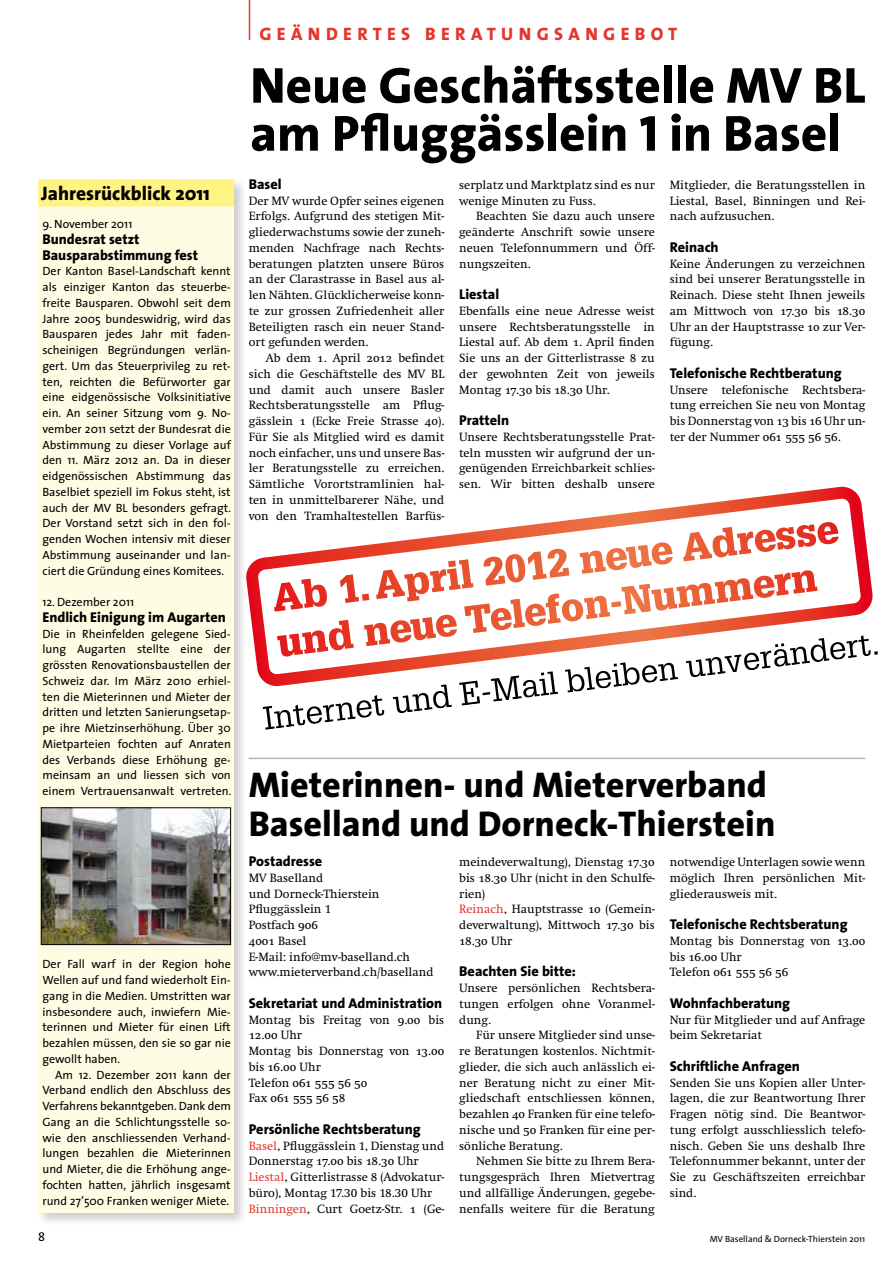
<style>
.page{position:relative;width:893px;height:1263px;background:#fff}
.page>*{position:absolute;margin:0;border:0;box-sizing:border-box;transform-origin:0 0}
.t1{font:800 51px/48px "The Sans";color:#000}
.t2{font:800 36px/39px "The Sans";color:#000}
.t3{font:31.95px "Glypha";color:#000}
.t4{font:800 19.5px "The Sans";color:#000}
.t5{font:800 18px "The Sans";letter-spacing:.405em;color:#e5352c}
.t6{font:800 14.25px/15.8px "The Sans";color:#000}
.t7{font:12.75px "The Sans Caps";color:#000}
.t8{font:12.45px/15.8px "Swift";color:#000;text-align:justify}
.t9{font:12.45px/15.8px "Swift SC";color:#000}
.t10{font:12px/15.8px "The Sans";color:#000;text-align:justify}
.t11{font:9px "The Sans";color:#000}
.s1{font-family:"The Sans Extra Bold Caps";font-weight:400}
.s2{font-family:"Swift SC"}
.s3{font-family:"Swift"}
.s4{color:#e5352c}
</style>
<div class="page">
<div style="left:36px;top:177px;width:212px;height:1050px;background:#000;opacity:.2"></div>
<div style="left:38px;top:179px;width:196px;height:1034px;background:#fffce4"></div>
<div style="left:38px;top:179px;width:196px;height:27px;background:#fff381"></div>
<hr style="left:249px;top:0;width:1px;height:40px;background:#e5352c">
<hr style="left:249px;top:758px;width:616px;height:1px;background:#b1b3b4">
<svg style="left:245px;top:487px;width:628px;height:200px"></svg>
<svg style="left:263px;top:695px;width:121px;height:35px"></svg>
<svg style="left:393px;top:684px;width:59px;height:29px"></svg>
<svg style="left:459px;top:671px;width:99px;height:34px"></svg>
<svg style="left:565px;top:662px;width:113px;height:30px"></svg>
<svg style="left:686px;top:635px;width:192px;height:42px"></svg>
<img style="left:43px;top:810px;width:186px;height:133px">
<div style="left:41px;top:808px;width:190px;height:137px;border:1px solid #000"></div>
<h3 class="t5" style="left:259px;top:19px;width:342px">Geändertes Beratung sangeb</h3>
<h3 class="t5" style="left:651px;top:19px;width:28px">o t</h3>
<h1 class="t1" style="left:250px;top:60px;width:617px">Neue Geschäftsstelle MV BL am Pfluggässlein <span class="s1">1</span> in Basel</h1>
<p class="t6" style="left:249px;top:176px;width:34px">Basel</p>
<p class="t8" style="left:249px;top:193px;width:197px">Der MV wurde Opfer seines eigenen Erfolgs. Aufgrund des stetigen Mit&shy;gliederwachstums sowie der zuneh&shy;menden Nachfrage nach Rechts&shy;beratungen platzten unsere Büros an der Clarastrasse in Basel aus al&shy;len Nähten. Glücklicherweise konn&shy;te zur grossen Zufriedenheit aller Beteiligten rasch ein neuer Stand&shy;ort gefunden werden.</p>
<p class="t8" style="left:249px;top:350px;width:197px;text-indent:17px">Ab dem <span class="s2">1</span>. April <span class="s2">2012</span> befindet sich die Geschäftstelle des MV BL und damit auch unsere Basler Rechtsberatungsstelle am Pflug&shy;gässlein <span class="s2">1</span> (Ecke Freie Strasse <span class="s2">40</span>).<br>Für Sie als Mitglied wird es damit noch einfacher, uns und unsere Bas&shy;ler Beratungsstelle zu erreichen.<br>Sämtliche Vorortstramlinien hal&shy;ten in unmittelbarerer Nähe, und von den Tramhaltestellen Barfüs-</p>
<p class="t8" style="left:459px;top:177px;width:197px">serplatz und Marktplatz sind es nur wenige Minuten zu Fuss.</p>
<p class="t8" style="left:459px;top:209px;width:197px;text-indent:17px">Beachten Sie dazu auch unsere geänderte Anschrift sowie unsere neuen Telefonnummern und Öff&shy;nungszeiten.</p>
<p class="t6" style="left:459px;top:286px;width:41px">Liestal</p>
<p class="t8" style="left:459px;top:303px;width:197px">Ebenfalls eine neue Adresse weist unsere Rechtsberatungsstelle in Liestal auf. Ab dem <span class="s2">1</span>. April finden Sie uns an der Gitterlistrasse <span class="s2">8</span> zu der gewohnten Zeit von jeweils Montag <span class="s2">17.30</span> bis <span class="s2">18.30</span> Uhr.</p>
<p class="t6" style="left:459px;top:412px;width:51px">Pratteln</p>
<p class="t8" style="left:459px;top:429px;width:197px">Unsere Rechtsberatungsstelle Prat&shy;teln mussten wir aufgrund der un&shy;genügenden Erreichbarkeit schlies&shy;sen. Wir bitten deshalb unsere</p>
<p class="t8" style="left:670px;top:177px;width:197px">Mitglieder, die Beratungsstellen in Liestal, Basel, Binningen und Rei&shy;nach aufzusuchen.</p>
<p class="t6" style="left:670px;top:239px;width:50px">Reinach</p>
<p class="t8" style="left:670px;top:256px;width:197px">Keine Änderungen zu verzeichnen sind bei unserer Beratungsstelle in Reinach. Diese steht Ihnen jeweils am Mittwoch von <span class="s2">17.30</span> bis <span class="s2">18.30<br></span>Uhr an der Hauptstrasse <span class="s2">10</span> zur Ver&shy;fügung.</p>
<p class="t6" style="left:670px;top:365px;width:173px">Telefonische Rechtberatung</p>
<p class="t8" style="left:670px;top:382px;width:197px">Unsere telefonische Rechtsbera&shy;tung erreichen Sie neu von Montag bis Donnerstag von <span class="s2">13</span> bis <span class="s2">16</span> Uhr un&shy;ter der Nummer <span class="s2">061 555 56 56</span>.</p>
<h3 class="t4" style="left:41px;top:176px;width:170px">Jahresrückblick 2011</h3>
<p class="t10" style="left:42px;top:216px;width:91px">9. November 2011</p>
<p class="t6" style="left:42px;top:231px;width:157px">Bundesrat setzt<br>Bausparabstimmung fest</p>
<p class="t10" style="left:42px;top:263px;width:190px">Der Kanton Basel-Landschaft kennt als einziger Kanton das steuerbe&shy;freite Bausparen. Obwohl seit dem Jahre 2005 bundeswidrig, wird das Bausparen jedes Jahr mit faden&shy;scheinigen Begründungen verlän&shy;gert. Um das Steuerprivileg zu ret&shy;ten, reichten die Befürworter gar eine eidgenössische Volksinitiative ein. An seiner Sitzung vom 9. No&shy;vember 2011 setzt der Bundesrat die Abstimmung zu dieser Vorlage auf den 11. März 2012 an. Da in dieser eidgenössischen Abstimmung das Baselbiet speziell im Fokus steht, ist auch der MV BL besonders gefragt.<br>Der Vorstand setzt sich in den fol&shy;genden Wochen intensiv mit dieser Abstimmung auseinander und lan&shy;ciert die Gründung eines Komitees.</p>
<p class="t10" style="left:42px;top:594px;width:93px">12. Dezember 2011</p>
<p class="t6" style="left:42px;top:609px;width:185px">Endlich Einigung im Augarten</p>
<p class="t10" style="left:42px;top:625px;width:190px">Die in Rheinfelden gelegene Sied&shy;lung Augarten stellte eine der grössten Renovationsbaustellen der Schweiz dar. Im März 2010 erhiel&shy;ten die Mieterinnen und Mieter der dritten und letzten Sanierungsetap&shy;pe ihre Mietzinserhöhung. Über 30<br>Mietparteien fochten auf Anraten des Verbands diese Erhöhung ge&shy;meinsam an und liessen sich von einem Vertrauensanwalt vertreten.</p>
<h3 class="t3" style="left:189px;top:337px;width:622px;rotate:-7deg">Internet und E-Mail bleiben unverändert.</h3>
<h2 class="t2" style="left:249px;top:764px;width:528px">Mieterinnen- und Mieterverband<br>Baselland und Dorneck-Thierstein</h2>
<p class="t6" style="left:249px;top:853px;width:75px">Postadresse</p>
<p class="t8" style="left:249px;top:870px;width:186px;text-align:left">MV Baselland<br>und Dorneck-Thierstein<br>Pfluggässlein 1<br>Postfach <span class="s2">906<br>4001</span> Basel<br>E-Mail: info@mv-baselland.ch www.mieterverband.ch/baselland</p>
<p class="t6" style="left:249px;top:995px;width:195px">Sekretariat und Administration</p>
<p class="t8" style="left:249px;top:1012px;width:197px">Montag bis Freitag von <span class="s2">9.00</span> bis</p>
<p class="t9" style="left:249px;top:1028px;width:55px">12.00 <span class="s3">Uhr</span></p>
<p class="t8" style="left:249px;top:1043px;width:197px">Montag bis Donnerstag von <span class="s2">13.00 </span>bis <span class="s2">16.00</span> Uhr</p>
<p class="t9" style="left:249px;top:1075px;width:120px"><span class="s3">Telefon</span> 061 555 56 50<br><span class="s3">Fax</span> 061 555 56 58</p>
<p class="t6" style="left:249px;top:1121px;width:173px">Persönliche Rechtsberatung</p>
<p class="t8" style="left:249px;top:1138px;width:197px;text-align:left"><span class="s4">Basel</span>, Pfluggässlein 1, Dienstag und Donnerstag <span class="s2">17.00</span> bis <span class="s2">18.30</span> Uhr <span class="s4">Liestal</span>, Gitterlistrasse 8 (Advokatur&shy;büro), Montag 17.30 bis 18.30 Uhr <span class="s4">Binningen</span>, Curt Goetz-Str. <span class="s2">1</span> (Ge-</p>
<p class="t8" style="left:670px;top:854px;width:197px">notwendige Unterlagen sowie wenn möglich Ihren persönlichen Mit&shy;gliederausweis mit.</p>
<p class="t6" style="left:670px;top:916px;width:179px">Telefonische Rechtsberatung</p>
<p class="t8" style="left:670px;top:933px;width:197px">Montag bis Donnerstag von <span class="s2">13.00 </span>bis <span class="s2">16.00</span> Uhr</p>
<p class="t9" style="left:670px;top:965px;width:120px"><span class="s3">Telefon</span> 061 555 56 56</p>
<p class="t6" style="left:670px;top:995px;width:122px">Wohnfachberatung</p>
<p class="t8" style="left:670px;top:1012px;width:197px">Nur für Mitglieder und auf Anfrage beim Sekretariat</p>
<p class="t6" style="left:670px;top:1058px;width:132px">Schriftliche Anfragen</p>
<p class="t8" style="left:670px;top:1075px;width:197px">Senden Sie uns Kopien aller Unter&shy;lagen, die zur Beantwortung Ihrer Fragen nötig sind. Die Beantwor&shy;tung erfolgt ausschliesslich telefo&shy;nisch. Geben Sie uns deshalb Ihre Telefonnummer bekannt, unter der Sie zu Geschäftszeiten erreichbar sind.</p>
<p class="t8" style="left:459px;top:854px;width:197px;text-align:left">meindeverwaltung), Dienstag <span class="s2">17.30 </span>bis <span class="s2">18.30</span> Uhr (nicht in den Schulfe&shy;rien)<br><span class="s4">Reinach</span>, Hauptstrasse <span class="s2">10</span> (Gemein&shy;deverwaltung), Mittwoch <span class="s2">17.30</span> bis</p>
<p class="t9" style="left:459px;top:933px;width:55px">18.30 <span class="s3">Uhr</span></p>
<p class="t6" style="left:459px;top:963px;width:118px">Beachten Sie bitte:</p>
<p class="t8" style="left:459px;top:980px;width:197px">Unsere persönlichen Rechtsbera&shy;tungen erfolgen ohne Voranmel&shy;dung.</p>
<p class="t8" style="left:459px;top:1028px;width:197px;text-indent:17px">Für unsere Mitglieder sind unse&shy;re Beratungen kostenlos. Nichtmit&shy;glieder, die sich auch anlässlich ei&shy;ner Beratung nicht zu einer Mit&shy;gliedschaft entschliessen können, bezahlen <span class="s2">40</span> Franken für eine telefo&shy;nische und <span class="s2">50</span> Franken für eine per&shy;sönliche Beratung.</p>
<p class="t8" style="left:459px;top:1154px;width:197px;text-indent:17px">Nehmen Sie bitte zu Ihrem Bera&shy;tungsgespräch Ihren Mietvertrag und allfällige Änderungen, gegebe&shy;nenfalls weitere für die Beratung</p>
<p class="t10" style="left:42px;top:956px;width:190px">Der Fall warf in der Region hohe Wellen auf und fand wiederholt Ein&shy;gang in die Medien. Umstritten war insbesondere auch, inwiefern Mie&shy;terinnen und Mieter für einen Lift bezahlen müssen, den sie so gar nie gewollt haben.</p>
<p class="t10" style="left:42px;top:1066px;width:190px;text-indent:13px">Am 12. Dezember 2011 kann der Verband endlich den Abschluss des Verfahrens bekanntgeben. Dank dem Gang an die Schlichtungsstelle so&shy;wie den anschliessenden Verhand&shy;lungen bezahlen die Mieterinnen und Mieter, die die Erhöhung ange&shy;fochten hatten, jährlich insgesamt rund 27’500 Franken weniger Miete.</p>
<p class="t7" style="left:38px;top:1226px;width:9px">8</p>
<p class="t11" style="left:710px;top:1231px;width:157px">MV Baselland &amp; Dorneck-Thierstein 2011</p>
</div>
